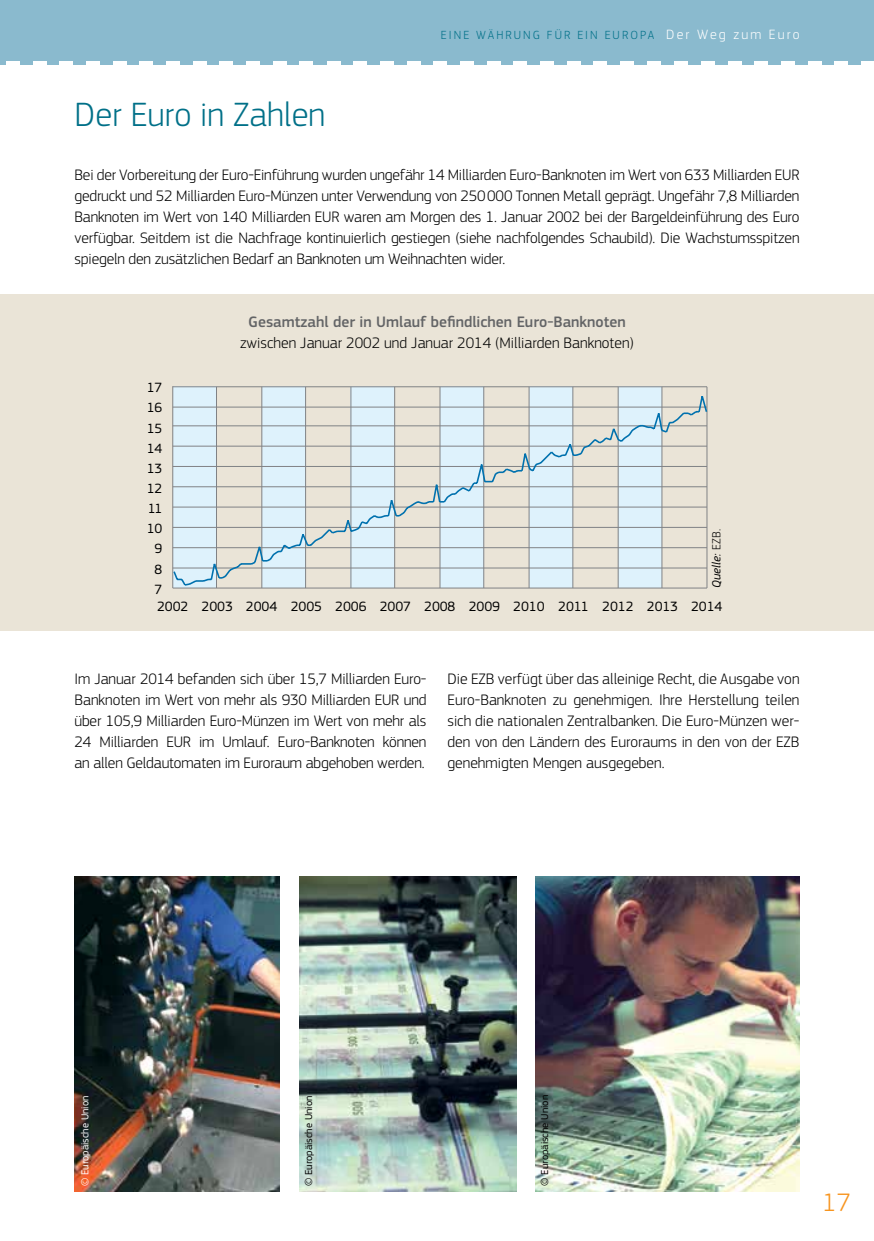
<style>
.page{position:relative;width:874px;height:1241px;background:#fff}
.page>*{position:absolute;margin:0;border:0;box-sizing:border-box;transform-origin:0 0}
.t1{font:300 35px "EC Square Sans Pro";color:#007088}
.t2{font:300 26.25px "EC Square Sans Pro";color:#f7941e}
.t3{font:300 15.75px/21px "EC Square Sans Pro";letter-spacing:-.01em;color:#000;text-align:justify}
.t4{font:500 15.75px "EC Square Sans Pro";color:#636466}
.t5{font:14px "EC Square Sans Pro";color:#000}
.t6{font:300 12.25px "EC Square Sans Pro";letter-spacing:.17em;color:#007088}
.t7{font:italic 12.25px "EC Square Sans Pro";letter-spacing:.01em;color:#000}
.t8{font:10.5px "EC Square Sans Pro";color:#000}
.t9{font:10.5px "EC Square Sans Pro";color:#fff}
.s1{font-size:14px;color:#fff}
.s2{font-weight:300;font-style:normal}
</style>
<div class="page">
<div style="left:0;top:294px;width:873px;height:336px;background:#eae4d7"></div>
<img style="left:74px;top:876px;width:205px;height:315px">
<img style="left:300px;top:876px;width:215px;height:315px">
<img style="left:535px;top:876px;width:264px;height:315px">
<div style="left:0;top:0;width:873px;height:65px;background:#8abace"></div>
<hr style="left:860px;top:61px;width:13px;height:4px;background:#fff">
<hr style="left:807px;top:61px;width:13px;height:4px;background:#fff">
<hr style="left:834px;top:61px;width:13px;height:4px;background:#fff">
<hr style="left:754px;top:61px;width:13px;height:4px;background:#fff">
<hr style="left:674px;top:61px;width:13px;height:4px;background:#fff">
<hr style="left:701px;top:61px;width:13px;height:4px;background:#fff">
<hr style="left:781px;top:61px;width:13px;height:4px;background:#fff">
<hr style="left:727px;top:61px;width:14px;height:4px;background:#fff">
<hr style="left:193px;top:61px;width:13px;height:4px;background:#fff">
<hr style="left:166px;top:61px;width:14px;height:4px;background:#fff">
<hr style="left:220px;top:61px;width:13px;height:4px;background:#fff">
<hr style="left:273px;top:61px;width:13px;height:4px;background:#fff">
<hr style="left:246px;top:61px;width:13px;height:4px;background:#fff">
<hr style="left:86px;top:61px;width:14px;height:4px;background:#fff">
<hr style="left:33px;top:61px;width:13px;height:4px;background:#fff">
<hr style="left:60px;top:61px;width:13px;height:4px;background:#fff">
<hr style="left:113px;top:61px;width:13px;height:4px;background:#fff">
<hr style="left:6px;top:61px;width:14px;height:4px;background:#fff">
<hr style="left:140px;top:61px;width:13px;height:4px;background:#fff">
<hr style="left:299px;top:61px;width:14px;height:4px;background:#fff">
<hr style="left:327px;top:61px;width:13px;height:4px;background:#fff">
<hr style="left:513px;top:61px;width:14px;height:4px;background:#fff">
<hr style="left:540px;top:61px;width:13px;height:4px;background:#fff">
<hr style="left:620px;top:61px;width:13px;height:4px;background:#fff">
<hr style="left:566px;top:61px;width:14px;height:4px;background:#fff">
<hr style="left:487px;top:61px;width:13px;height:4px;background:#fff">
<hr style="left:593px;top:61px;width:13px;height:4px;background:#fff">
<hr style="left:353px;top:61px;width:14px;height:4px;background:#fff">
<hr style="left:407px;top:61px;width:13px;height:4px;background:#fff">
<hr style="left:460px;top:61px;width:13px;height:4px;background:#fff">
<hr style="left:433px;top:61px;width:14px;height:4px;background:#fff">
<hr style="left:380px;top:61px;width:13px;height:4px;background:#fff">
<hr style="left:646px;top:61px;width:14px;height:4px;background:#fff">
<div style="left:173px;top:386px;width:43px;height:202px;background:#def2fc"></div>
<div style="left:261px;top:386px;width:44px;height:202px;background:linear-gradient(to right,#def2fc,#def2fc)"></div>
<div style="left:350px;top:386px;width:44px;height:202px;background:linear-gradient(to right,#def2fc,#def2fc)"></div>
<div style="left:439px;top:386px;width:44px;height:202px;background:linear-gradient(to right,#def2fc,#def2fc)"></div>
<div style="left:529px;top:386px;width:44px;height:202px;background:#def2fc"></div>
<div style="left:617px;top:386px;width:44px;height:202px;background:linear-gradient(to right,#def2fc,#def2fc)"></div>
<hr style="left:173px;top:386px;width:533px;height:1px;background:#808285">
<hr style="left:216px;top:387px;width:1px;height:201px;background:#808285">
<hr style="left:261px;top:387px;width:1px;height:201px;background:#808285">
<hr style="left:305px;top:387px;width:1px;height:201px;background:#808285">
<hr style="left:350px;top:387px;width:1px;height:201px;background:#808285">
<hr style="left:394px;top:387px;width:1px;height:201px;background:#808285">
<hr style="left:439px;top:387px;width:1px;height:201px;background:#808285">
<hr style="left:483px;top:387px;width:1px;height:201px;background:#808285">
<hr style="left:528px;top:387px;width:1px;height:201px;background:#808285">
<hr style="left:572px;top:387px;width:1px;height:201px;background:#808285">
<hr style="left:617px;top:387px;width:1px;height:201px;background:#808285">
<hr style="left:661px;top:387px;width:1px;height:201px;background:#808285">
<hr style="left:706px;top:387px;width:1px;height:201px;background:#808285">
<hr style="left:172px;top:386px;width:1px;height:202px;background:#808285">
<hr style="left:173px;top:587px;width:533px;height:1px;background:#808285">
<svg style="left:172px;top:394px;width:536px;height:193px"></svg>
<h1 class="t1" style="left:74px;top:94px;width:252px">Der Euro in Zahlen</h1>
<p class="t6" style="left:440px;top:27px;width:360px">EINE WÄHRUNG FÜR EIN EUROPA <span class="s1">Der Weg zum Euro</span></p>
<p class="t3" style="left:74px;top:164px;width:726px">Bei der Vorbereitung der Euro-Einführung wurden ungefähr 14 Milliarden Euro-Banknoten im Wert von 633 Milliarden EUR gedruckt und 52 Milliarden Euro-Münzen unter Verwendung von 250000 Tonnen Metall geprägt. Ungefähr 7,8 Milliarden Banknoten im Wert von 140 Milliarden EUR waren am Morgen des 1. Januar 2002 bei der Bargeldeinführung des Euro verfügbar. Seitdem ist die Nachfrage kontinuierlich gestiegen (siehe nachfolgendes Schaubild). Die Wachstumsspitzen spiegeln den zusätzlichen Bedarf an Banknoten um Weihnachten wider.</p>
<p class="t5" style="left:147px;top:379px;width:17px">17</p>
<p class="t5" style="left:147px;top:399px;width:17px">16</p>
<p class="t5" style="left:147px;top:420px;width:17px">15</p>
<p class="t5" style="left:147px;top:440px;width:17px">14</p>
<p class="t5" style="left:147px;top:460px;width:17px">13</p>
<p class="t5" style="left:147px;top:480px;width:17px">12</p>
<p class="t5" style="left:148px;top:500px;width:16px">11</p>
<p class="t5" style="left:147px;top:520px;width:17px">10</p>
<p class="t5" style="left:154px;top:540px;width:9px">9</p>
<p class="t5" style="left:154px;top:560px;width:9px">8</p>
<p class="t5" style="left:154px;top:581px;width:9px">7</p>
<p class="t4" style="left:248px;top:312px;width:379px">Gesamtzahl der in Umlauf befindlichen Euro-Banknoten</p>
<p class="t3" style="left:240px;top:332px;width:395px">zwischen Januar 2002 und Januar 2014 (Milliarden Banknoten)</p>
<p class="t7" style="left:708px;top:588px;width:61px;rotate:-90deg">Quelle: <span class="s2">EZB.</span></p>
<p class="t5" style="left:157px;top:597px;width:566px">2002 2003 2004 2005 2006 2007 2008 2009 2010 2011 2012 2013 2014</p>
<p class="t3" style="left:74px;top:668px;width:353px">Im Januar 2014 befanden sich über 15,7 Milliarden Euro-Banknoten im Wert von mehr als 930 Milliarden EUR und über 105,9 Milliarden Euro-Münzen im Wert von mehr als 24 Milliarden EUR im Umlauf. Euro-Banknoten können an allen Geldautomaten im Euroraum abgehoben werden.</p>
<p class="t3" style="left:447px;top:668px;width:353px">Die EZB verfügt über das alleinige Recht, die Ausgabe von Euro-Banknoten zu genehmigen. Ihre Herstellung teilen sich die nationalen Zentralbanken. Die Euro-Münzen wer&shy;den von den Ländern des Euroraums in den von der EZB genehmigten Mengen ausgegeben.</p>
<p class="t9" style="left:79px;top:1185px;width:92px;rotate:-90deg">© Europäische Union</p>
<p class="t8" style="left:302px;top:1185px;width:92px;rotate:-90deg">© Europäische Union</p>
<p class="t8" style="left:538px;top:1185px;width:92px;rotate:-90deg">© Europäische Union</p>
<h2 class="t2" style="left:822px;top:1186px;width:30px">17</h2>
</div>
